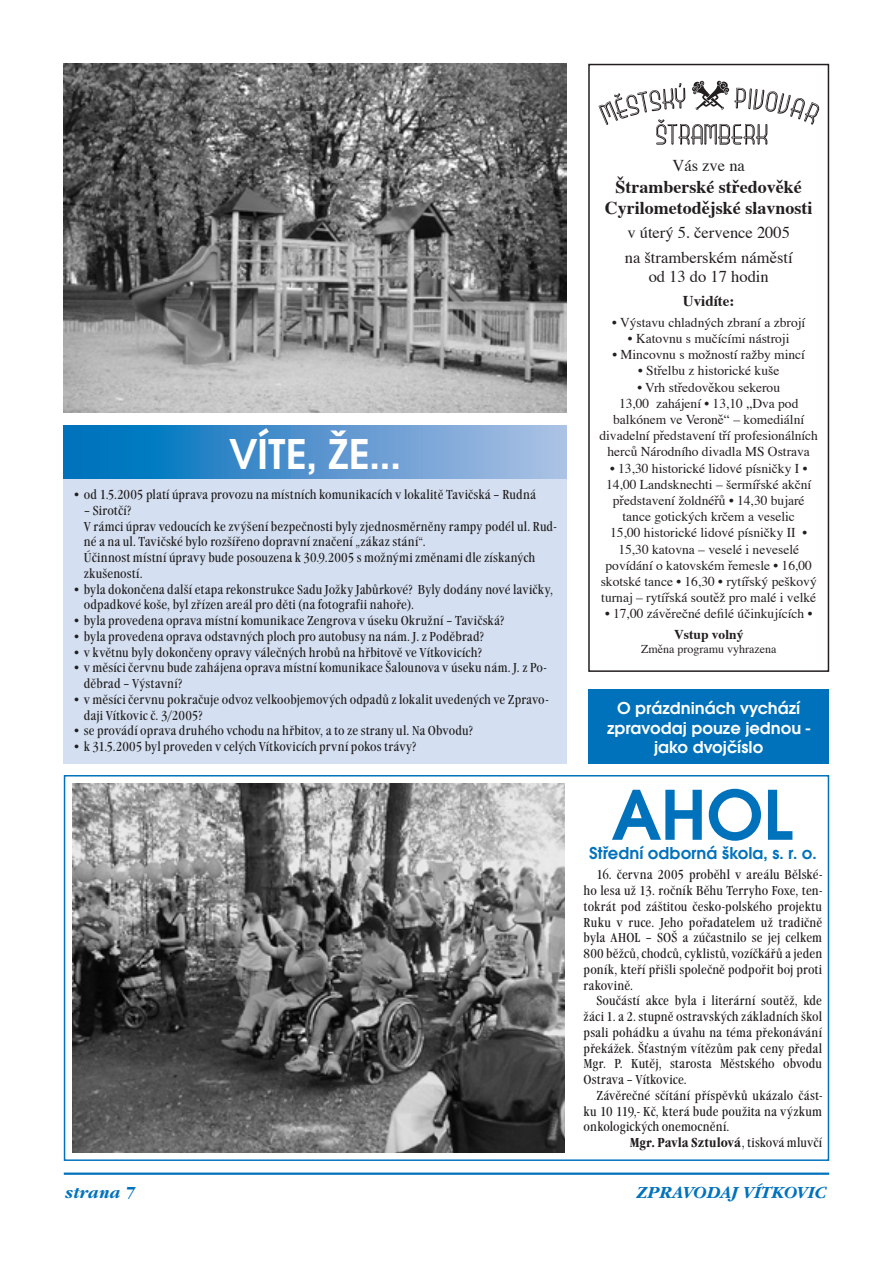
<style>
.page{position:relative;width:893px;height:1263px;background:#fff}
.page>*{position:absolute;margin:0;border:0;box-sizing:border-box;transform-origin:0 0}
.t1{font:600 75px "Avant Gar Got Itc TCE";color:#0072bc}
.t2{font:600 45px "Avant Gar Got Itc TCE";color:#fff}
.t3{font:600 18px/19.5px "Avant Gar Got Itc TCE";color:#fff;text-align:center}
.t4{font:700 18px/21.6px "Times CE";color:#231f20;text-align:center}
.t5{font:600 18px "Avant Gar Got Itc TCE";color:#0072bc}
.t6{font:16.5px/24px "Times CE";color:#231f20}
.t7{font:italic 700 16.5px "Garamond Itc TCE";color:#0072bc}
.t8{font:700 15px "Times CE";color:#231f20}
.t9{font:condensed 13.5px/15.8px "Garamond Itc TCE";letter-spacing:.01em;color:#231f20}
.t10{font:13.5px/16.2px "Times CE";color:#231f20;text-align:center}
.t11{font:700 condensed 13.5px "Garamond Itc TCE";letter-spacing:.005em;color:#231f20}
.t12{font:700 13.5px "Times CE";color:#231f20}
.t13{font:12px "Times CE";color:#231f20}
.s1{font-weight:400}
</style>
<div class="page">
<div style="left:588px;top:64px;width:241px;height:608px;border:2px solid #231f20"></div>
<div style="left:64px;top:468px;width:503px;height:296px;background:#d4e0f1"></div>
<div style="left:64px;top:775px;width:765px;height:386px;border:2px solid #0072bc"></div>
<hr style="left:64px;top:1172px;width:765px;height:3px;background:#0072bc">
<img style="left:73px;top:783px;width:492px;height:369px">
<img style="left:64px;top:64px;width:502px;height:348px">
<svg style="left:64px;top:425px;width:503px;height:53px;background:#5095ce"></svg>
<div style="left:588px;top:690px;width:241px;height:74px;background:#0072bc"></div>
<svg style="left:598px;top:81px;width:221px;height:64px"></svg>
<h2 class="t2" style="left:230px;top:427px;width:173px">VÍTE, ŽE...</h2>
<p class="t9" style="left:72px;top:487px;width:465px">• od 1.5.2005 platí úprava provozu na místních komunikacích v lokalitě Tavičská – Rudná</p>
<p class="t9" style="left:84px;top:503px;width:474px">– Sirotčí?<br>V rámci úprav vedoucích ke zvýšení bezpečnosti byly zjednosměrněny rampy podél ul. Rud&shy;né a na ul. Tavičské bylo rozšířeno dopravní značení „zákaz stání“.<br>Účinnost místní úpravy bude posouzena k 30.9.2005 s možnými změnami dle získaných zkušeností.</p>
<p class="t9" style="left:84px;top:581px;width:471px;text-indent:-12px">• byla dokončena další etapa rekonstrukce Sadu Jožky Jabůrkové? Byly dodány nové lavičky, odpadkové koše, byl zřízen areál pro děti (na fotografii nahoře).</p>
<p class="t9" style="left:72px;top:613px;width:434px">• byla provedena oprava místní komunikace Zengrova v úseku Okružní – Tavičská?</p>
<p class="t9" style="left:72px;top:629px;width:413px">• byla provedena oprava odstavných ploch pro autobusy na nám. J. z Poděbrad?</p>
<p class="t9" style="left:72px;top:644px;width:411px">• v květnu byly dokončeny opravy válečných hrobů na hřbitově ve Vítkovicích?</p>
<p class="t9" style="left:84px;top:660px;width:464px;text-indent:-12px">• v měsíci červnu bude zahájena oprava místní komunikace Šalounova v úseku nám. J. z Po&shy;děbrad – Výstavní?</p>
<p class="t9" style="left:84px;top:692px;width:466px;text-indent:-12px">• v měsíci červnu pokračuje odvoz velkoobjemových odpadů z lokalit uvedených ve Zpravo&shy;daji Vítkovic č. 3/2005?</p>
<p class="t9" style="left:72px;top:723px;width:402px">• se provádí oprava druhého vchodu na hřbitov, a to ze strany ul. Na Obvodu?</p>
<p class="t9" style="left:72px;top:739px;width:345px">• k 31.5.2005 byl proveden v celých Vítkovicích první pokos trávy?</p>
<p class="t6" style="left:672px;top:155px;width:74px">Vás zve na</p>
<h3 class="t4" style="left:605px;top:177px;width:209px">Štramberské středověké<br>Cyrilometodějské slavnosti</h3>
<p class="t6" style="left:625px;top:222px;width:169px">v úterý 5. července 2005 na štramberském náměstí</p>
<p class="t6" style="left:649px;top:266px;width:122px">od 13 do 17 hodin</p>
<p class="t8" style="left:683px;top:291px;width:53px">Uvidíte:</p>
<p class="t10" style="left:612px;top:315px;width:195px">• Výstavu chladných zbraní a zbrojí</p>
<p class="t10" style="left:628px;top:331px;width:163px">• Katovnu s mučícími nástroji</p>
<p class="t10" style="left:612px;top:347px;width:194px">• Mincovnu s možností ražby mincí</p>
<p class="t10" style="left:638px;top:364px;width:143px">• Střelbu z historické kuše</p>
<p class="t10" style="left:599px;top:380px;width:220px">• Vrh středověkou sekerou<br>13,00 zahájení • 13,10 „Dva pod balkónem ve Veroně“ – komediální divadelní představení tří profesionálních herců Národního divadla MS Ostrava</p>
<p class="t10" style="left:601px;top:461px;width:218px">• 13,30 historické lidové písničky I • 14,00 Landsknechti – šermířské akční představení žoldnéřů • 14,30 bujaré tance gotických krčem a veselic<br>15,00 historické lidové písničky II • 15,30 katovna – veselé i neveselé povídání o katovském řemesle • 16,00 skotské tance • 16,30 • rytířský peškový turnaj – rytířská soutěž pro malé i velké</p>
<p class="t10" style="left:605px;top:607px;width:209px">• 17,00 závěrečné defilé účinkujících •</p>
<p class="t12" style="left:674px;top:625px;width:71px">Vstup volný</p>
<p class="t13" style="left:641px;top:642px;width:137px">Změna programu vyhrazena</p>
<h3 class="t3" style="left:607px;top:698px;width:205px">O prázdninách vychází zpravodaj pouze jednou - jako dvojčíslo</h3>
<h1 class="t1" style="left:612px;top:771px;width:183px">AHOL</h1>
<h3 class="t5" style="left:589px;top:843px;width:229px">Střední odborná škola, s. r. o.</h3>
<p class="t9" style="left:584px;top:867px;width:240px;text-align:justify;text-indent:13px">16. června 2005 proběhl v areálu Bělské&shy;ho lesa už 13. ročník Běhu Terryho Foxe, ten&shy;tokrát pod záštitou česko-polského projektu Ruku v ruce. Jeho pořadatelem už tradičně byla AHOL – SOŠ a zúčastnilo se jej celkem 800 běžců, chodců, cyklistů, vozíčkářů a jeden poník, kteří přišli společně podpořit boj proti rakovině.</p>
<p class="t9" style="left:584px;top:993px;width:240px;text-align:justify;text-indent:13px">Součástí akce byla i literární soutěž, kde žáci 1. a 2. stupně ostravských základních škol psali pohádku a úvahu na téma překonávání překážek. Šťastným vítězům pak ceny předal Mgr. P. Kutěj, starosta Městského obvodu Ostrava – Vítkovice.</p>
<p class="t9" style="left:584px;top:1087px;width:240px;text-align:justify;text-indent:13px">Závěrečné sčítání příspěvků ukázalo část&shy;ku 10 119,- Kč, která bude použita na výzkum onkologických onemocnění.</p>
<p class="t11" style="left:630px;top:1135px;width:194px">Mgr. Pavla Sztulová<span class="s1">, tisková mluvčí</span></p>
<p class="t7" style="left:65px;top:1182px;width:72px">strana 7</p>
<p class="t7" style="left:636px;top:1182px;width:191px">ZPRAVODAJ VÍTKOVIC</p>
</div>
